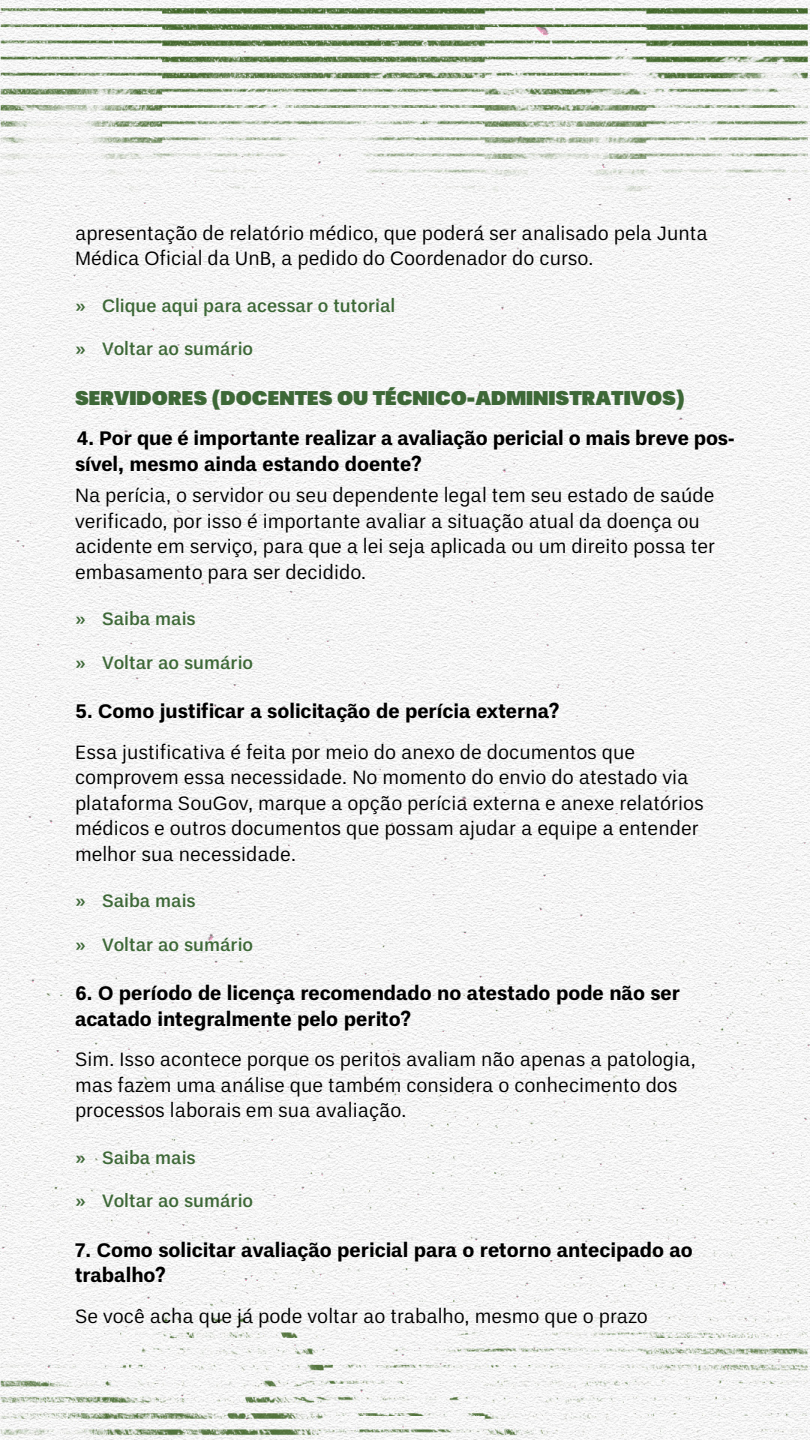
<style>
.page{position:relative;width:810px;height:1440px;background:#fff}
.page>*{position:absolute;margin:0;border:0;box-sizing:border-box;transform-origin:0 0}
.texto_2_primeiro_paragrafo{font:19.5px/25.5px "Un B Pro";color:#000}
.texto_pergunta{font:700 19.5px/25.5px "Un B Pro";color:#000}
.Titulo_2{font:900 19.5px "Un B Pro";color:#3d6837}
.t1{font:500 18px "Un B Pro";color:#3d6837}
</style>
<div class="page">
<img style="left:0;top:0;width:810px;height:1440px">
<p class="texto_2_primeiro_paragrafo" style="left:75px;top:220px;width:634px">apresentação de relatório médico, que poderá ser analisado pela Junta<br>Médica Oficial da UnB, a pedido do Coordenador do curso.</p>
<p class="t1" style="left:75px;top:291px;width:322px">» Clique aqui para acessar o tutorial</p>
<p class="t1" style="left:75px;top:335px;width:180px">» Voltar ao sumário</p>
<p class="Titulo_2" style="left:75px;top:386px;width:611px">SERVIDORES (DOCENTES OU TÉCNICO-ADMINISTRATIVOS)</p>
<p class="texto_pergunta" style="left:75px;top:426px;width:662px">4. Por que é importante realizar a avaliação pericial o mais breve pos&shy;sível, mesmo ainda estando doente?</p>
<p class="texto_2_primeiro_paragrafo" style="left:75px;top:483px;width:642px">Na perícia, o servidor ou seu dependente legal tem seu estado de saúde verificado, por isso é importante avaliar a situação atual da doença ou acidente em serviço, para que a lei seja aplicada ou um direito possa ter embasamento para ser decidido.</p>
<p class="t1" style="left:75px;top:605px;width:122px">» Saiba mais</p>
<p class="t1" style="left:75px;top:648px;width:180px">» Voltar ao sumário</p>
<p class="texto_pergunta" style="left:75px;top:699px;width:486px">5. Como justificar a solicitação de perícia externa?</p>
<p class="texto_2_primeiro_paragrafo" style="left:75px;top:739px;width:630px">Essa justificativa é feita por meio do anexo de documentos que comprovem essa necessidade. No momento do envio do atestado via plataforma SouGov, marque a opção perícia externa e anexe relatórios médicos e outros documentos que possam ajudar a equipe a entender melhor sua necessidade.</p>
<p class="t1" style="left:75px;top:887px;width:122px">» Saiba mais</p>
<p class="t1" style="left:75px;top:930px;width:180px">» Voltar ao sumário</p>
<p class="texto_pergunta" style="left:75px;top:981px;width:607px">6. O período de licença recomendado no atestado pode não ser acatado integralmente pelo perito?</p>
<p class="texto_2_primeiro_paragrafo" style="left:75px;top:1047px;width:623px">Sim. Isso acontece porque os peritos avaliam não apenas a patologia, mas fazem uma análise que também considera o conhecimento dos processos laborais em sua avaliação.</p>
<p class="t1" style="left:75px;top:1143px;width:122px">» Saiba mais</p>
<p class="t1" style="left:75px;top:1187px;width:180px">» Voltar ao sumário</p>
<p class="texto_pergunta" style="left:75px;top:1237px;width:619px">7. Como solicitar avaliação pericial para o retorno antecipado ao trabalho?</p>
<p class="texto_2_primeiro_paragrafo" style="left:75px;top:1303px;width:574px">Se você acha que já pode voltar ao trabalho, mesmo que o prazo</p>
</div>
